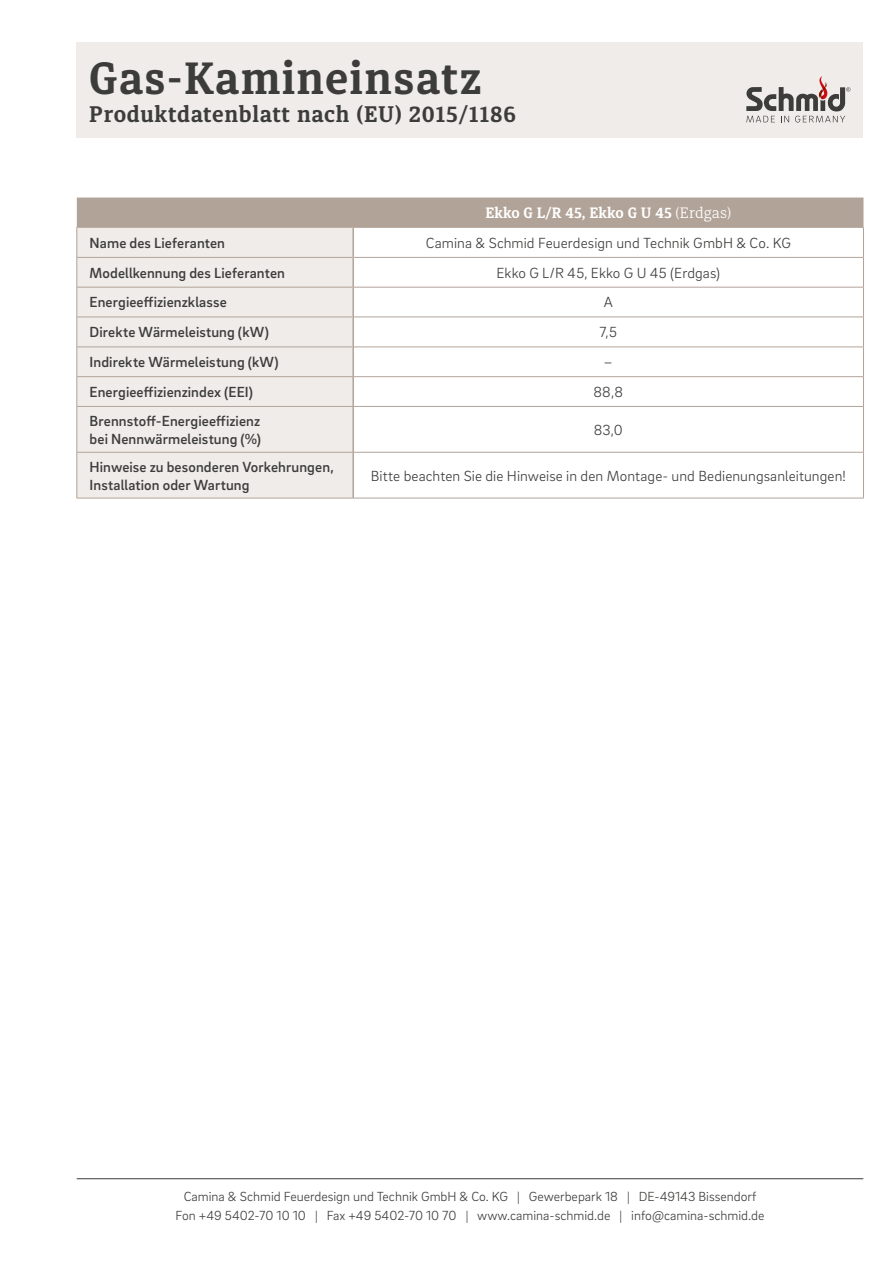
<style>
.page{position:relative;width:893px;height:1263px;background:#fff}
.page>*{position:absolute;margin:0;border:0;box-sizing:border-box;transform-origin:0 0}
.t1{font:700 45px "Diaria Pro";letter-spacing:.03em;color:#3c3c3b}
.t2{font:700 22.5px "Diaria Pro";letter-spacing:.03em;color:#3c3c3b}
.t3{font:500 15px/29.5px "Brix Sans";letter-spacing:.01em;color:#3c3c3b}
.t4{font:300 15px/29.7px "Brix Sans";letter-spacing:.005em;color:#3c3c3b;text-align:center}
.t5{font:700 15px "Diaria Pro";letter-spacing:.01em;color:#fff}
.t6{font:300 13.5px/19.5px "Brix Sans";color:#3c3c3b;text-align:center}
.s1{font-weight:300}
</style>
<div class="page">
<div style="left:77px;top:43px;width:786px;height:95px;background:#efecea"></div>
<div style="left:77px;top:198px;width:786px;height:29px;background:#b2a398"></div>
<div style="left:78px;top:228px;width:274px;height:270px;background:#efecea"></div>
<hr style="left:77px;top:227px;width:276px;height:1px;background:#b2a499">
<hr style="left:77px;top:227px;width:1px;height:30px;background:#b2a499">
<hr style="left:353px;top:227px;width:511px;height:1px;background:#b2a499">
<hr style="left:863px;top:227px;width:1px;height:30px;background:#b2a499">
<hr style="left:77px;top:257px;width:275px;height:1px;background:#b2a499">
<svg style="left:77px;top:258px;width:1px;height:29px"></svg>
<hr style="left:354px;top:257px;width:510px;height:1px;background:#b2a499">
<svg style="left:863px;top:258px;width:1px;height:29px"></svg>
<hr style="left:77px;top:287px;width:275px;height:1px;background:#b2a499">
<hr style="left:77px;top:287px;width:1px;height:30px;background:#b2a499">
<hr style="left:354px;top:287px;width:510px;height:1px;background:#b2a499">
<hr style="left:863px;top:287px;width:1px;height:30px;background:#b2a499">
<hr style="left:77px;top:317px;width:275px;height:1px;background:#b2a499">
<hr style="left:77px;top:317px;width:1px;height:30px;background:#b2a499">
<hr style="left:354px;top:317px;width:510px;height:1px;background:#b2a499">
<hr style="left:863px;top:317px;width:1px;height:30px;background:#b2a499">
<hr style="left:77px;top:347px;width:275px;height:1px;background:#b2a499">
<hr style="left:354px;top:347px;width:510px;height:1px;background:#b2a499">
<hr style="left:77px;top:376px;width:276px;height:1px;background:#b2a499">
<svg style="left:77px;top:347px;width:1px;height:59px"></svg>
<hr style="left:77px;top:406px;width:276px;height:1px;background:#b2a499">
<hr style="left:77px;top:407px;width:1px;height:45px;background:#b2a499">
<hr style="left:77px;top:452px;width:276px;height:1px;background:#b2a499">
<hr style="left:77px;top:452px;width:1px;height:46px;background:#b2a499">
<hr style="left:77px;top:498px;width:276px;height:1px;background:#b2a499">
<hr style="left:353px;top:498px;width:511px;height:1px;background:#b2a499">
<hr style="left:352px;top:227px;width:2px;height:30px;background:#b2a499">
<hr style="left:352px;top:257px;width:2px;height:30px;background:#b2a499">
<hr style="left:352px;top:287px;width:2px;height:30px;background:#b2a499">
<hr style="left:352px;top:317px;width:2px;height:30px;background:#b2a499">
<hr style="left:352px;top:347px;width:2px;height:29px;background:#b2a499">
<hr style="left:352px;top:377px;width:2px;height:29px;background:#b2a499">
<hr style="left:352px;top:407px;width:2px;height:45px;background:#b2a499">
<hr style="left:352px;top:452px;width:2px;height:46px;background:#b2a499">
<hr style="left:353px;top:376px;width:511px;height:1px;background:#b2a499">
<svg style="left:863px;top:348px;width:1px;height:58px"></svg>
<hr style="left:353px;top:406px;width:511px;height:1px;background:#b2a499">
<hr style="left:863px;top:407px;width:1px;height:45px;background:#b2a499">
<hr style="left:353px;top:452px;width:511px;height:1px;background:#b2a499">
<hr style="left:863px;top:452px;width:1px;height:46px;background:#b2a499">
<svg style="left:746px;top:76px;width:104px;height:46px"></svg>
<hr style="left:77px;top:1178px;width:786px;height:1px;background:#3c3c3b">
<h1 class="t1" style="left:89px;top:51px;width:394px">Gas-Kamineinsatz</h1>
<h2 class="t2" style="left:89px;top:100px;width:428px">Produktdatenblatt nach (EU) 2015/1186</h2>
<p class="t5" style="left:485px;top:203px;width:247px">Ekko G L/R 45, Ekko G U 45 <span class="s1">(Erdgas)</span></p>
<p class="t3" style="left:90px;top:227px;width:137px">Name des Lieferanten</p>
<p class="t4" style="left:426px;top:227px;width:367px">Camina &amp; Schmid Feuerdesign und Technik GmbH &amp; Co. KG</p>
<p class="t3" style="left:90px;top:257px;width:197px">Modellkennung des Lieferanten<br>Energieeffizienzklasse<br>Direkte Wärmeleistung (kW)<br>Indirekte Wärmeleistung (kW)<br>Energieeffizienzindex (EEI)<br>Brennstoff-Energieeffizienz</p>
<p class="t3" style="left:90px;top:424px;width:246px;line-height:27.8px">bei Nennwärmeleistung (%)<br>Hinweise zu besonderen Vorkehrungen,</p>
<p class="t3" style="left:90px;top:469px;width:161px">Installation oder Wartung</p>
<p class="t4" style="left:497px;top:257px;width:225px">Ekko G L/R 45, Ekko G U 45 (Erdgas)<br>A<br>7,5<br>–<br>88,8</p>
<p class="t4" style="left:594px;top:414px;width:31px">83,0</p>
<p class="t4" style="left:371px;top:460px;width:477px">Bitte beachten Sie die Hinweise in den Montage- und Bedienungsanleitungen!</p>
<p class="t6" style="left:176px;top:1186px;width:590px">Camina &amp; Schmid Feuerdesign und Technik GmbH &amp; Co. KG | Gewerbepark 18 | DE-49143 Bissendorf<br>Fon +49 5402-70 10 10 | Fax +49 5402-70 10 70 | www.camina-schmid.de | info@camina-schmid.de</p>
</div>
